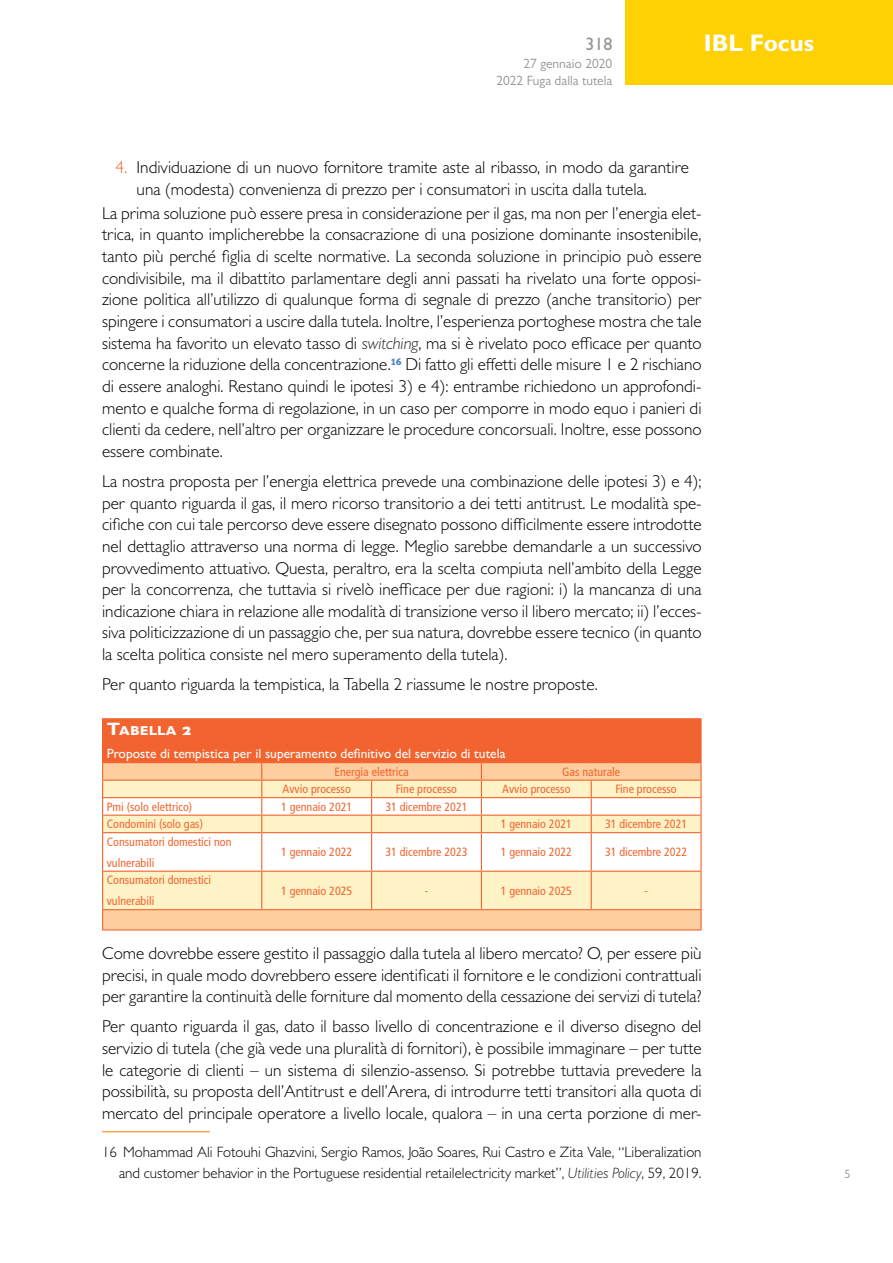
<style>
.page{position:relative;width:893px;height:1263px;background:#fff}
.page>*{position:absolute;margin:0;border:0;box-sizing:border-box;transform-origin:0 0}
.t1{font:700 24px "Gill Sans MT Pro";color:#fff}
.Dida_Number{font:700 18px "Gill Sans MT Pro";color:#fff;scale:1.05 1}
.t2{font:500 18px "Gill Sans MT Pro";color:#939598}
.Body{font:300 17.25px/21.6px "Gill Sans MT Pro";color:#000;text-align:justify}
.Footnote{font:300 15px/21px "Gill Sans MT Pro";color:#000;text-align:right}
.Dida-Header{font:500 13.5px "Gill Sans MT Pro";color:#fff}
.t3{font:13.5px "Gill Sans MT Pro";color:#939598}
.Table_Text{font:condensed 12px/21px "Frutiger LT Std";color:#f2642f}
.t4{font:12px "Gill Sans MT Pro";color:#939598}
.s1{color:#f2642f}
.s2{font-style:italic;color:#231f20}
</style>
<div class="page">
<div style="left:625px;top:0;width:268px;height:85px;background:#fed105"></div>
<div style="left:103px;top:719px;width:598px;height:44px;background:#f2642f"></div>
<div style="left:103px;top:910px;width:597px;height:19px;background:#fdce9f"></div>
<div style="left:103px;top:872px;width:597px;height:37px;background:#fef2c7"></div>
<hr style="left:102px;top:871px;width:160px;height:1px;background:#f2642f">
<hr style="left:262px;top:871px;width:110px;height:1px;background:#f2642f">
<hr style="left:261px;top:872px;width:1px;height:37px;background:#f2642f">
<hr style="left:372px;top:871px;width:109px;height:1px;background:#f2642f">
<hr style="left:371px;top:872px;width:1px;height:37px;background:#f2642f">
<hr style="left:481px;top:871px;width:110px;height:1px;background:#f2642f">
<hr style="left:481px;top:872px;width:1px;height:37px;background:#f2642f">
<hr style="left:591px;top:871px;width:111px;height:1px;background:#f2642f">
<hr style="left:591px;top:872px;width:1px;height:37px;background:#f2642f">
<svg style="left:102px;top:763px;width:600px;height:108px"></svg>
<hr style="left:102px;top:833px;width:1px;height:38px;background:#f2642f">
<hr style="left:700px;top:833px;width:2px;height:38px;background:#f2642f">
<hr style="left:102px;top:872px;width:1px;height:37px;background:#f2642f">
<hr style="left:700px;top:872px;width:2px;height:37px;background:#f2642f">
<hr style="left:102px;top:909px;width:160px;height:1px;background:#f2642f">
<svg style="left:102px;top:910px;width:1px;height:19px"></svg>
<hr style="left:262px;top:909px;width:110px;height:1px;background:#f2642f">
<hr style="left:372px;top:909px;width:109px;height:1px;background:#f2642f">
<hr style="left:481px;top:909px;width:110px;height:1px;background:#f2642f">
<hr style="left:591px;top:909px;width:111px;height:1px;background:#f2642f">
<svg style="left:700px;top:910px;width:2px;height:19px"></svg>
<hr style="left:102px;top:929px;width:160px;height:1px;background:#f2642f">
<hr style="left:262px;top:929px;width:110px;height:1px;background:#f2642f">
<hr style="left:372px;top:929px;width:109px;height:1px;background:#f2642f">
<hr style="left:481px;top:929px;width:110px;height:1px;background:#f2642f">
<hr style="left:591px;top:929px;width:111px;height:1px;background:#f2642f">
<hr style="left:102px;top:718px;width:160px;height:1px;background:#f2642f">
<hr style="left:102px;top:719px;width:1px;height:43px;background:#f2642f">
<hr style="left:262px;top:718px;width:110px;height:1px;background:#f2642f">
<hr style="left:372px;top:718px;width:109px;height:1px;background:#f2642f">
<hr style="left:481px;top:718px;width:110px;height:1px;background:#f2642f">
<hr style="left:591px;top:718px;width:111px;height:1px;background:#f2642f">
<hr style="left:700px;top:719px;width:2px;height:43px;background:#f2642f">
<hr style="left:102px;top:762px;width:160px;height:1px;background:#f2642f">
<hr style="left:591px;top:762px;width:111px;height:1px;background:#f2642f">
<hr style="left:102px;top:1131px;width:108px;height:1px;background:#f9a350">
<p class="t2" style="left:585px;top:33px;width:28px">318</p>
<h1 class="t1" style="left:704px;top:28px;width:112px">IBL Focus</h1>
<p class="t3" style="left:523px;top:55px;width:90px">27 gennaio 2020</p>
<p class="t3" style="left:496px;top:72px;width:117px">2022 Fuga dalla tutela</p>
<p class="Body" style="left:137px;top:156px;width:554px;text-indent:-21px"><span class="s1">4.</span> Individuazione di un nuovo fornitore tramite aste al ribasso, in modo da garantire una (modesta) convenienza di prezzo per i consumatori in uscita dalla tutela.</p>
<p class="Body" style="left:102px;top:202px;width:601px">La prima soluzione può essere presa in considerazione per il gas, ma non per l’energia elet&shy;trica, in quanto implicherebbe la consacrazione di una posizione dominante insostenibile, tanto più perché figlia di scelte normative. La seconda soluzione in principio può essere condivisibile, ma il dibattito parlamentare degli anni passati ha rivelato una forte opposi&shy;zione politica all’utilizzo di qualunque forma di segnale di prezzo (anche transitorio) per spingere i consumatori a uscire dalla tutela. Inoltre, l’esperienza portoghese mostra che tale sistema ha favorito un elevato tasso di <span class="s2">switching</span>, ma si è rivelato poco efficace per quanto concerne la riduzione della concentrazione.<sup>16</sup> Di fatto gli effetti delle misure 1 e 2 rischiano di essere analoghi. Restano quindi le ipotesi 3) e 4): entrambe richiedono un approfondi&shy;mento e qualche forma di regolazione, in un caso per comporre in modo equo i panieri di clienti da cedere, nell’altro per organizzare le procedure concorsuali. Inoltre, esse possono essere combinate.</p>
<p class="Body" style="left:102px;top:470px;width:601px">La nostra proposta per l’energia elettrica prevede una combinazione delle ipotesi 3) e 4); per quanto riguarda il gas, il mero ricorso transitorio a dei tetti antitrust. Le modalità spe&shy;cifiche con cui tale percorso deve essere disegnato possono difficilmente essere introdotte nel dettaglio attraverso una norma di legge. Meglio sarebbe demandarle a un successivo provvedimento attuativo. Questa, peraltro, era la scelta compiuta nell’ambito della Legge per la concorrenza, che tuttavia si rivelò inefficace per due ragioni: i) la mancanza di una indicazione chiara in relazione alle modalità di transizione verso il libero mercato; ii) l’ecces&shy;siva politicizzazione di un passaggio che, per sua natura, dovrebbe essere tecnico (in quanto la scelta politica consiste nel mero superamento della tutela).</p>
<p class="Body" style="left:102px;top:673px;width:497px">Per quanto riguarda la tempistica, la Tabella 2 riassume le nostre proposte.</p>
<p class="Dida_Number" style="left:107px;top:718px;width:82px">Tabella 2</p>
<p class="Dida-Header" style="left:107px;top:746px;width:400px">Proposte di tempistica per il superamento definitivo del servizio di tutela</p>
<p class="Table_Text" style="left:335px;top:761px;width:75px">Energia elettrica</p>
<p class="Table_Text" style="left:562px;top:761px;width:59px">Gas naturale</p>
<p class="Table_Text" style="left:283px;top:779px;width:70px">Avvio processo</p>
<p class="Table_Text" style="left:396px;top:779px;width:63px">Fine processo</p>
<p class="Table_Text" style="left:502px;top:779px;width:70px">Avvio processo</p>
<p class="Table_Text" style="left:616px;top:779px;width:63px">Fine processo</p>
<p class="Table_Text" style="left:107px;top:796px;width:87px">Pmi (solo elettrico)</p>
<p class="Table_Text" style="left:281px;top:796px;width:73px">1 gennaio 2021</p>
<p class="Table_Text" style="left:385px;top:796px;width:84px">31 dicembre 2021</p>
<p class="Table_Text" style="left:107px;top:814px;width:98px">Condomini (solo gas)</p>
<p class="Table_Text" style="left:501px;top:814px;width:73px">1 gennaio 2021</p>
<p class="Table_Text" style="left:605px;top:814px;width:84px">31 dicembre 2021</p>
<p class="Table_Text" style="left:107px;top:831px;width:126px">Consumatori domestici non vulnerabili</p>
<p class="Table_Text" style="left:281px;top:842px;width:73px">1 gennaio 2022</p>
<p class="Table_Text" style="left:385px;top:842px;width:84px">31 dicembre 2023</p>
<p class="Table_Text" style="left:501px;top:842px;width:73px">1 gennaio 2022</p>
<p class="Table_Text" style="left:605px;top:842px;width:84px">31 dicembre 2022</p>
<p class="Table_Text" style="left:107px;top:870px;width:106px">Consumatori domestici vulnerabili</p>
<p class="Table_Text" style="left:281px;top:880px;width:73px">1 gennaio 2025</p>
<p class="Table_Text" style="left:425px;top:880px;width:5px">-</p>
<p class="Table_Text" style="left:501px;top:880px;width:73px">1 gennaio 2025</p>
<p class="Table_Text" style="left:644px;top:880px;width:5px">-</p>
<p class="Body" style="left:102px;top:942px;width:601px">Come dovrebbe essere gestito il passaggio dalla tutela al libero mercato? O, per essere più precisi, in quale modo dovrebbero essere identificati il fornitore e le condizioni contrattuali per garantire la continuità delle forniture dal momento della cessazione dei servizi di tutela?</p>
<p class="Body" style="left:102px;top:1015px;width:601px">Per quanto riguarda il gas, dato il basso livello di concentrazione e il diverso disegno del servizio di tutela (che già vede una pluralità di fornitori), è possibile immaginare – per tutte le categorie di clienti – un sistema di silenzio-assenso. Si potrebbe tuttavia prevedere la possibilità, su proposta dell’Antitrust e dell’Arera, di introdurre tetti transitori alla quota di mercato del principale operatore a livello locale, qualora – in una certa porzione di mer-</p>
<p class="Footnote" style="left:102px;top:1141px;width:601px">16 Mohammad Ali Fotouhi Ghazvini, Sergio Ramos, João Soares, Rui Castro e Zita Vale, “Liberalization and customer behavior in the Portuguese residential retailelectricity market”, <span class="s2">Utilities Policy</span>, 59, 2019.</p>
<p class="t4" style="left:844px;top:1167px;width:7px">5</p>
</div>
